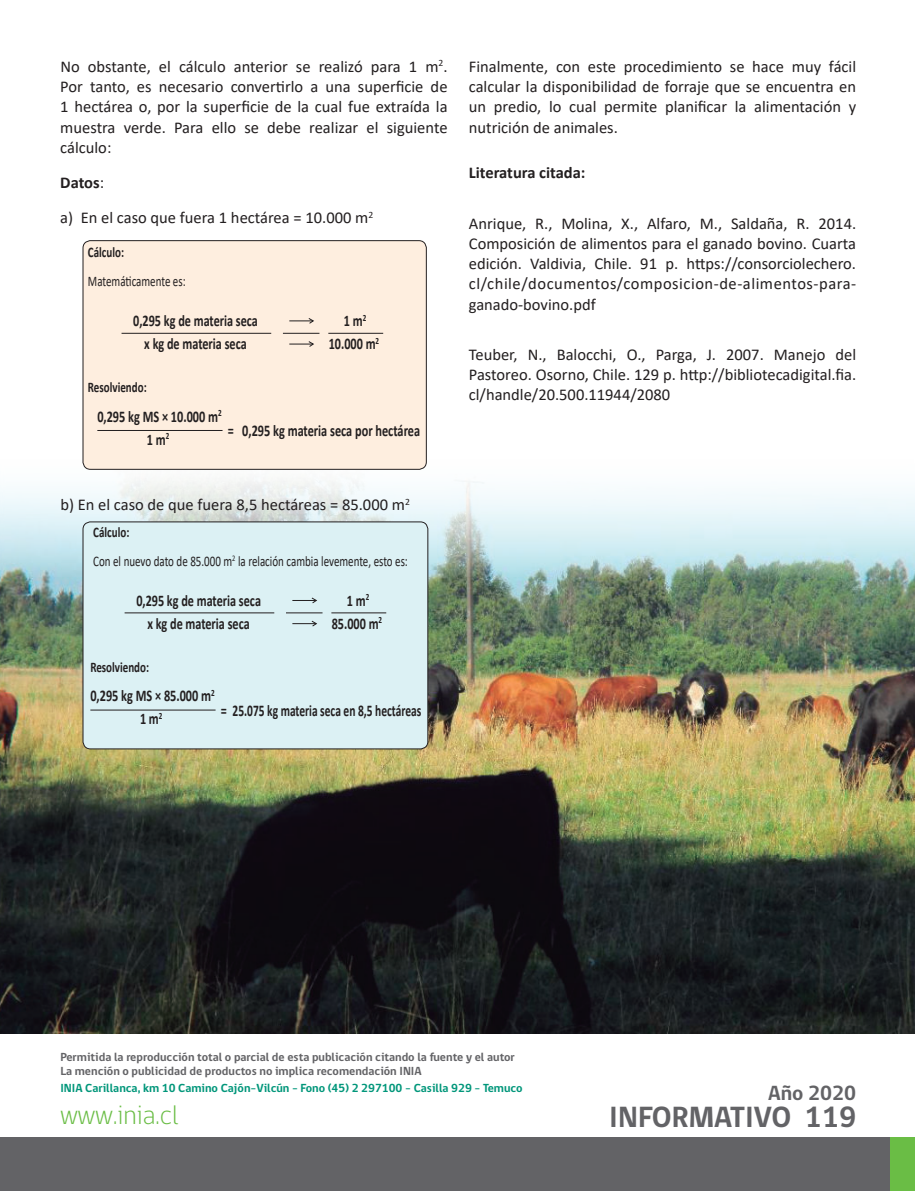
<style>
.page{position:relative;width:915px;height:1191px;background:#fff}
.page>*{position:absolute;margin:0;border:0;box-sizing:border-box;transform-origin:0 0}
.t1{font:700 30px "gob CL";color:#636366}
.t2{font:300 27px "gob CL";color:#6abd45}
.t3{font:700 21px "gob CL";color:#636366}
.t4{font:16.5px/20.2px "Calibri";color:#231f20;text-align:justify}
.t5{font:700 16.5px "Calibri";color:#231f20}
.t6{font:700 16.35px "Calibri";color:#231f20;scale:.75 1}
.t7{font:700 16.2px "Calibri";color:#231f20;scale:.75 1}
.t8{font:14.7px/29px "Calibri";color:#231f20;scale:.75 1}
.t9{font:700 14.7px "Calibri";color:#231f20;scale:.75 1}
.t10{font:700 12px/14.4px "gob CL";color:#636366}
.t11{font:700 12px "gob CL";color:#00967a}
.s1{font-weight:700}
</style>
<div class="page">
<div style="left:0;top:1137px;width:914px;height:54px;background:#636366"></div>
<div style="left:890px;top:1137px;width:24px;height:54px;background:#6abd45"></div>
<img style="left:0;top:451px;width:914px;height:583px">
<div style="left:83px;top:241px;width:343px;height:228px;background:#feeedf;border-radius:8px"></div>
<div style="left:83px;top:240px;width:343px;height:229px;border:1px solid #231f20;border-radius:8px"></div>
<hr style="left:121px;top:333px;width:150px;height:1px;background:#231f20">
<hr style="left:283px;top:333px;width:36px;height:1px;background:#231f20">
<hr style="left:328px;top:333px;width:55px;height:1px;background:#231f20">
<svg style="left:289px;top:318px;width:25px;height:6px"></svg>
<svg style="left:289px;top:341px;width:25px;height:6px"></svg>
<hr style="left:97px;top:430px;width:125px;height:1px;background:#231f20">
<div style="left:83px;top:522px;width:344px;height:227px;background:#dcf1f4;border-radius:8px"></div>
<div style="left:83px;top:521px;width:345px;height:228px;border:1px solid #231f20;border-radius:8px"></div>
<hr style="left:124px;top:612px;width:150px;height:1px;background:#231f20">
<hr style="left:286px;top:612px;width:36px;height:1px;background:#231f20">
<hr style="left:331px;top:612px;width:55px;height:1px;background:#231f20">
<svg style="left:292px;top:597px;width:25px;height:7px"></svg>
<svg style="left:292px;top:620px;width:25px;height:7px"></svg>
<hr style="left:90px;top:710px;width:125px;height:1px;background:#231f20">
<p class="t4" style="left:60px;top:56px;width:388px">No obstante, el cálculo anterior se realizó para 1 m<sup>2</sup>.<br>Por tanto, es necesario convertirlo a una superficie de 1 hectárea o, por la superficie de la cual fue extraída la muestra verde. Para ello se debe realizar el siguiente cálculo:</p>
<p class="t4" style="left:60px;top:165px;width:314px;line-height:35.2px"><span class="s1">Datos</span>:<br>a) En el caso que fuera 1 hectárea = 10.000 m<sup>2</sup></p>
<p class="t9" style="left:88px;top:247px;width:50px">Cálculo:</p>
<p class="t8" style="left:88px;top:266px;width:132px">Matemáticamente es:</p>
<p class="t7" style="left:133px;top:309px;width:168px">0,295 kg de materia seca</p>
<p class="t7" style="left:343px;top:315px;width:31px">1 m<sup>2</sup></p>
<p class="t7" style="left:144px;top:332px;width:138px">x kg de materia seca</p>
<p class="t7" style="left:328px;top:332px;width:69px">10.000 m<sup>2</sup></p>
<p class="t9" style="left:88px;top:377px;width:80px">Resolviendo:</p>
<p class="t6" style="left:97px;top:405px;width:167px">0,295 kg MS × 10.000 m<sup>2</sup></p>
<p class="t7" style="left:147px;top:434px;width:31px">1 m<sup>2</sup></p>
<p class="t6" style="left:228px;top:419px;width:258px">= 0,295 kg materia seca por hectárea</p>
<p class="t4" style="left:60px;top:494px;width:351px">b) En el caso de que fuera 8,5 hectáreas = 85.000 m<sup>2</sup></p>
<p class="t8" style="left:93px;top:518px;width:421px"><span class="s1">Cálculo:<br></span>Con el nuevo dato de 85.000 m<sup>2</sup> la relación cambia levemente, esto es:</p>
<p class="t7" style="left:136px;top:589px;width:168px">0,295 kg de materia seca</p>
<p class="t7" style="left:347px;top:594px;width:31px">1 m<sup>2</sup></p>
<p class="t7" style="left:147px;top:612px;width:138px">x kg de materia seca</p>
<p class="t7" style="left:331px;top:612px;width:69px">85.000 m<sup>2</sup></p>
<p class="t9" style="left:90px;top:656px;width:80px">Resolviendo:</p>
<p class="t6" style="left:90px;top:684px;width:167px">0,295 kg MS × 85.000 m<sup>2</sup></p>
<p class="t7" style="left:140px;top:713px;width:31px">1 m<sup>2</sup></p>
<p class="t6" style="left:221px;top:704px;width:269px">= 25.075 kg materia seca en 8,5 hectáreas</p>
<p class="t4" style="left:468px;top:58px;width:388px">Finalmente, con este procedimiento se hace muy fácil calcular la disponibilidad de forraje que se encuentra en un predio, lo cual permite planificar la alimentación y nutrición de animales.</p>
<p class="t5" style="left:468px;top:167px;width:118px">Literatura citada:</p>
<p class="t4" style="left:468px;top:213px;width:388px">Anrique, R., Molina, X., Alfaro, M., Saldaña, R. 2014.<br>Composición de alimentos para el ganado bovino. Cuarta edición. Valdivia, Chile. 91 p. https://consorciolechero. cl/chile/documentos/composicion-de-alimentos-para&shy;ganado-bovino.pdf</p>
<p class="t4" style="left:468px;top:344px;width:388px">Teuber, N., Balocchi, O., Parga, J. 2007. Manejo del Pastoreo. Osorno, Chile. 129 p. http://bibliotecadigital.fia. cl/handle/20.500.11944/2080</p>
<p class="t10" style="left:60px;top:1050px;width:456px">Permitida la reproducción total o parcial de esta publicación citando la fuente y el autor<br>La mención o publicidad de productos no implica recomendación INIA</p>
<p class="t11" style="left:60px;top:1082px;width:463px">INIA Carillanca, km 10 Camino Cajón-Vilcún - Fono (45) 2 297100 - Casilla 929 - Temuco</p>
<h2 class="t2" style="left:60px;top:1098px;width:120px">www.inia.cl</h2>
<p class="t3" style="left:767px;top:1084px;width:90px">Año 2020</p>
<h1 class="t1" style="left:609px;top:1104px;width:248px">INFORMATIVO 119</h1>
</div>
